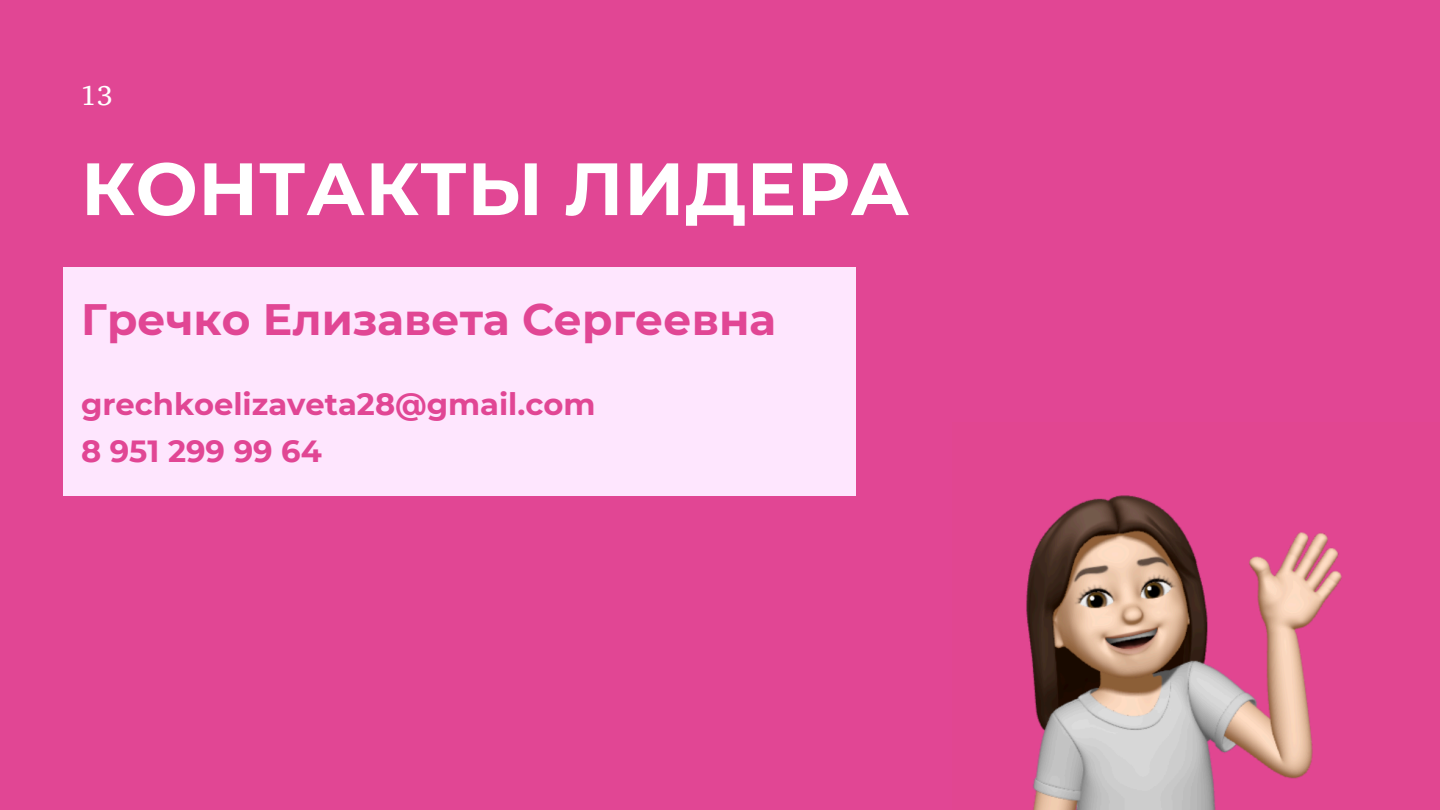
<style>
.page{position:relative;width:1440px;height:810px;background:#e14694}
.page>*{position:absolute;margin:0;border:0;box-sizing:border-box;transform-origin:0 0}
.t1{font:700 73.9px "Montserrat";letter-spacing:.005em;color:#fff}
.t2{font:700 43.9px "Montserrat";color:#e14694}
.t3{font:700 30.6px "Montserrat";color:#e14694}
.t4{font:28px "Veleka";color:#fff}
</style>
<div class="page">
<div style="left:63px;top:267px;width:792px;height:228px;background:#fee6fe"></div>
<img style="left:1026px;top:495px;width:316px;height:315px">
<h1 class="t4" style="left:81px;top:78px;width:33px">13</h1>
<p class="t1" style="left:81px;top:144px;width:830px">КОНТАКТЫ ЛИДЕРА</p>
<h2 class="t2" style="left:81px;top:293px;width:697px">Гречко Елизавета Сергеевна</h2>
<p class="t3" style="left:81px;top:385px;width:516px">grechkoelizaveta28@gmail.com</p>
<p class="t3" style="left:81px;top:433px;width:242px">8 951 299 99 64</p>
</div>
